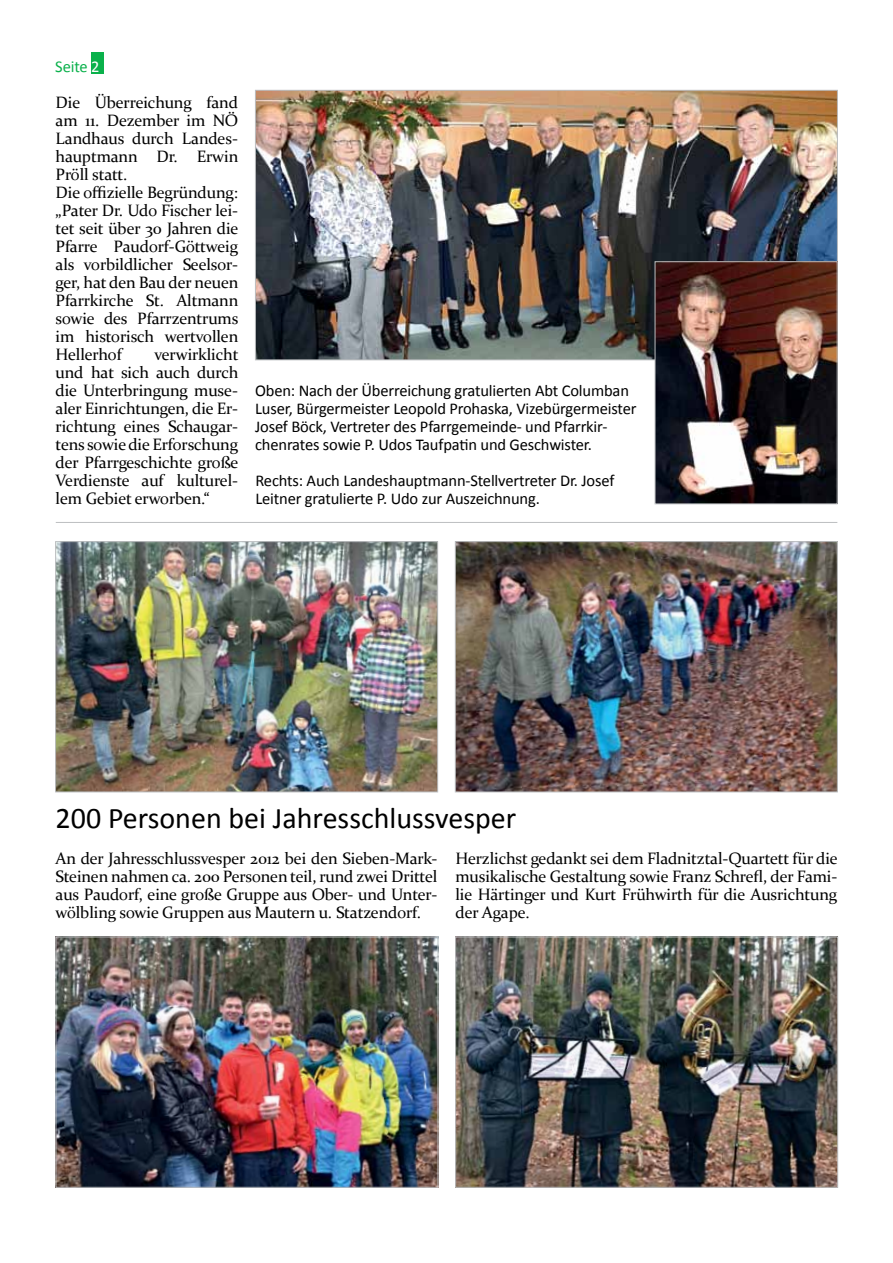
<style>
.page{position:relative;width:893px;height:1263px;background:#fff}
.page>*{position:absolute;margin:0;border:0;box-sizing:border-box;transform-origin:0 0}
.t1{font:30px "Calibri";color:#000}
.t2{font:16.5px/18px "Constantia";letter-spacing:-.01em;color:#000;text-align:justify}
.t3{font:16.5px/18px "Calibri";letter-spacing:-.01em;color:#000}
.t4{font:16.5px "Calibri";letter-spacing:-.01em;color:#0ab14b}
.s1{color:#fff}
</style>
<div class="page">
<div style="left:91px;top:52px;width:13px;height:21px;background:#0ab14b"></div>
<img style="left:257px;top:92px;width:579px;height:266px">
<img style="left:57px;top:543px;width:379px;height:247px">
<div style="left:55px;top:541px;width:383px;height:251px;border:1px solid #bcbec0"></div>
<img style="left:58px;top:939px;width:378px;height:246px">
<div style="left:56px;top:937px;width:382px;height:250px;border:1px solid #bcbec0"></div>
<img style="left:457px;top:543px;width:379px;height:247px">
<div style="left:455px;top:541px;width:383px;height:251px;border:1px solid #bcbec0"></div>
<img style="left:457px;top:939px;width:379px;height:246px">
<div style="left:455px;top:937px;width:383px;height:250px;border:1px solid #bcbec0"></div>
<hr style="left:56px;top:522px;width:781px;height:1px;background:#bcbec0">
<img style="left:657px;top:263px;width:178px;height:239px">
<p class="t4" style="left:55px;top:56px;width:46px">Seite <span class="s1">2</span></p>
<p class="t2" style="left:56px;top:93px;width:184px;text-align:left">Die Überreichung fand am 11. Dezember im NÖ<br>Landhaus durch Landes&shy;hauptmann Dr. Erwin<br>Pröll statt.<br>Die offizielle Begründung: „Pater Dr. Udo Fischer lei&shy;tet seit über 30 Jahren die<br>Pfarre Paudorf-Göttweig als vorbildlicher Seelsor&shy;ger, hat den Bau der neuen<br>Pfarrkirche St. Altmann sowie des Pfarrzentrums im historisch wertvollen<br>Hellerhof</p>
<p class="t2" style="left:56px;top:345px;width:184px;text-indent:99px">verwirklicht und hat sich auch durch die Unterbringung muse&shy;aler Einrichtungen, die Er&shy;richtung eines Schaugar&shy;tens sowie die Erforschung der Pfarrgeschichte große Verdienste auf kulturel&shy;lem Gebiet erworben.“</p>
<p class="t3" style="left:255px;top:382px;width:383px">Oben: Nach der Überreichung gratulierten Abt Columban Luser, Bürgermeister Leopold Prohaska, Vizebürgermeister Josef Böck, Vertreter des Pfarrgemeinde- und Pfarrkir&shy;chenrates sowie P. Udos Taufpatin und Geschwister.</p>
<p class="t3" style="left:255px;top:472px;width:360px">Rechts: Auch Landeshauptmann-Stellvertreter Dr. Josef<br>Leitner gratulierte P. Udo zur Auszeichnung.</p>
<h1 class="t1" style="left:56px;top:799px;width:462px">200 Personen bei Jahresschlussvesper</h1>
<p class="t2" style="left:56px;top:849px;width:383px">An der Jahresschlussvesper 2012 bei den Sieben-Mark-Steinen nahmen ca. 200 Personen teil, rund zwei Drittel aus Paudorf, eine große Gruppe aus Ober- und Unter&shy;wölbling sowie Gruppen aus Mautern u. Statzendorf.</p>
<p class="t2" style="left:455px;top:849px;width:384px">Herzlichst gedankt sei dem Fladnitztal-Quartett für die musikalische Gestaltung sowie Franz Schrefl, der Fami&shy;lie Härtinger und Kurt Frühwirth für die Ausrichtung der Agape.</p>
</div>
